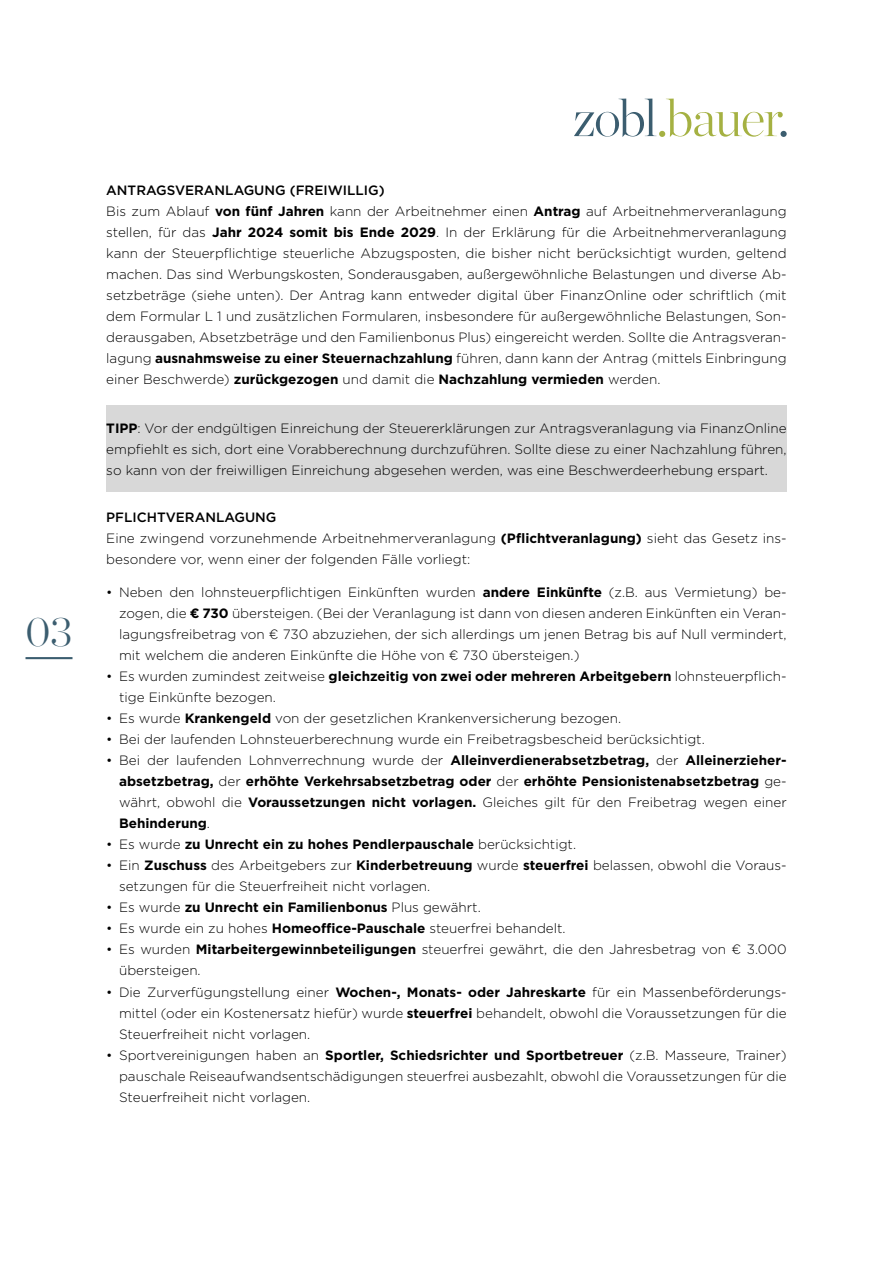
<style>
.page{position:relative;width:893px;height:1263px;background:#fff}
.page>*{position:absolute;margin:0;border:0;box-sizing:border-box;transform-origin:0 0}
.t1{font:200 42px "Chronicle Display";color:#3b5d6f}
.t2{font:300 13.5px/21px "Gotham";color:#000}
.t3{font:700 13.5px/21px "Gotham";color:#000;text-align:justify}
.s1{font-weight:500}
.s2{font-weight:700}
.s3{font-weight:300}
</style>
<div class="page">
<svg style="left:574px;top:99px;width:209px;height:38px"></svg>
<div style="left:780px;top:131px;width:7px;height:6px;background:#3b5d6f;border-radius:50%"></div>
<hr style="left:26px;top:657px;width:47px;height:2px;background:#3b5d6f">
<div style="left:106px;top:405px;width:681px;height:87px;background:#d8d8d8"></div>
<h1 class="t1" style="left:26px;top:600px;width:48px">03</h1>
<p class="t2" style="left:106px;top:179px;width:682px"><span class="s1">ANTRAGSVERANLAGUNG (FREIWILLIG)<br></span>Bis zum Ablauf <span class="s2">von fünf Jahren</span> kann der Arbeitnehmer einen <span class="s2">Antrag</span> auf Arbeitnehmerveranlagung stellen, für das <span class="s2">Jahr 2024 somit bis Ende 2029</span>. In der Erklärung für die Arbeitnehmerveranlagung kann der Steuerpflichtige steuerliche Abzugsposten, die bisher nicht berücksichtigt wurden, geltend machen. Das sind Werbungskosten, Sonderausgaben, außergewöhnliche Belastungen und diverse Ab&shy;setzbeträge (siehe unten). Der Antrag kann entweder digital über FinanzOnline oder schriftlich (mit dem Formular L 1 und zusätzlichen Formularen, insbesondere für außergewöhnliche Belastungen, Son&shy;derausgaben, Absetzbeträge und den Familienbonus Plus) eingereicht werden. Sollte die Antragsveran&shy;lagung <span class="s2">ausnahmsweise zu einer Steuernachzahlung</span> führen, dann kann der Antrag (mittels Einbringung einer Beschwerde) <span class="s2">zurückgezogen</span> und damit die <span class="s2">Nachzahlung vermieden</span> werden.</p>
<p class="t2" style="left:106px;top:417px;width:682px;text-align:justify"><span class="s2">TIPP</span>: Vor der endgültigen Einreichung der Steuererklärungen zur Antragsveranlagung via FinanzOnline empfiehlt es sich, dort eine Vorabberechnung durchzuführen. Sollte diese zu einer Nachzahlung führen, so kann von der freiwilligen Einreichung abgesehen werden, was eine Beschwerdeerhebung erspart.</p>
<p class="t2" style="left:106px;top:506px;width:682px"><span class="s1">PFLICHTVERANLAGUNG<br></span>Eine zwingend vorzunehmende Arbeitnehmerveranlagung <span class="s2">(Pflichtveranlagung)</span> sieht das Gesetz ins&shy;besondere vor, wenn einer der folgenden Fälle vorliegt:</p>
<p class="t2" style="left:119px;top:582px;width:669px;text-align:justify;text-indent:-13px">• Neben den lohnsteuerpflichtigen Einkünften wurden <span class="s2">andere Einkünfte</span> (z.B. aus Vermietung) be&shy;zogen, die <span class="s2">€ 730</span> übersteigen. (Bei der Veranlagung ist dann von diesen anderen Einkünften ein Veran&shy;lagungsfreibetrag von € 730 abzuziehen, der sich allerdings um jenen Betrag bis auf Null vermindert, mit welchem die anderen Einkünfte die Höhe von € 730 übersteigen.)</p>
<p class="t2" style="left:119px;top:666px;width:669px;text-indent:-13px">• Es wurden zumindest zeitweise <span class="s2">gleichzeitig von zwei oder mehreren Arbeitgebern</span> lohnsteuerpflich&shy;tige Einkünfte bezogen.</p>
<p class="t2" style="left:106px;top:708px;width:516px">• Es wurde <span class="s2">Krankengeld</span> von der gesetzlichen Krankenversicherung bezogen.</p>
<p class="t2" style="left:106px;top:729px;width:600px">• Bei der laufenden Lohnsteuerberechnung wurde ein Freibetragsbescheid berücksichtigt.</p>
<p class="t3" style="left:119px;top:750px;width:669px;text-indent:-13px"><span class="s3">• Bei der laufenden Lohnverrechnung wurde der</span> Alleinverdienerabsetzbetrag, <span class="s3">der</span> Alleinerzieher&shy;absetzbetrag, <span class="s3">der</span> erhöhte Verkehrsabsetzbetrag oder <span class="s3">der</span> erhöhte Pensionistenabsetzbetrag <span class="s3">ge&shy;währt, obwohl die</span> Voraussetzungen nicht vorlagen. <span class="s3">Gleiches gilt für den Freibetrag wegen einer </span>Behinderung<span class="s3">.</span></p>
<p class="t3" style="left:106px;top:834px;width:471px"><span class="s3">• Es wurde</span> zu Unrecht ein zu hohes Pendlerpauschale <span class="s3">berücksichtigt.</span></p>
<p class="t2" style="left:119px;top:855px;width:669px;text-indent:-13px">• Ein <span class="s2">Zuschuss</span> des Arbeitgebers zur <span class="s2">Kinderbetreuung</span> wurde <span class="s2">steuerfrei</span> belassen, obwohl die Voraus&shy;setzungen für die Steuerfreiheit nicht vorlagen.</p>
<p class="t3" style="left:106px;top:897px;width:376px"><span class="s3">• Es wurde</span> zu Unrecht ein Familienbonus <span class="s3">Plus gewährt.</span></p>
<p class="t2" style="left:106px;top:918px;width:461px">• Es wurde ein zu hohes <span class="s2">Homeoffice-Pauschale</span> steuerfrei behandelt.</p>
<p class="t2" style="left:119px;top:939px;width:669px;text-indent:-13px">• Es wurden <span class="s2">Mitarbeitergewinnbeteiligungen</span> steuerfrei gewährt, die den Jahresbetrag von € 3.000 übersteigen.</p>
<p class="t2" style="left:119px;top:981px;width:669px;text-align:justify;text-indent:-13px">• Die Zurverfügungstellung einer <span class="s2">Wochen-, Monats- oder Jahreskarte</span> für ein Massenbeförderungs&shy;mittel (oder ein Kostenersatz hiefür) wurde <span class="s2">steuerfrei</span> behandelt, obwohl die Voraussetzungen für die Steuerfreiheit nicht vorlagen.</p>
<p class="t2" style="left:119px;top:1044px;width:669px;text-align:justify;text-indent:-13px">• Sportvereinigungen haben an <span class="s2">Sportler, Schiedsrichter und Sportbetreuer</span> (z.B. Masseure, Trainer) pauschale Reiseaufwandsentschädigungen steuerfrei ausbezahlt, obwohl die Voraussetzungen für die Steuerfreiheit nicht vorlagen.</p>
</div>
